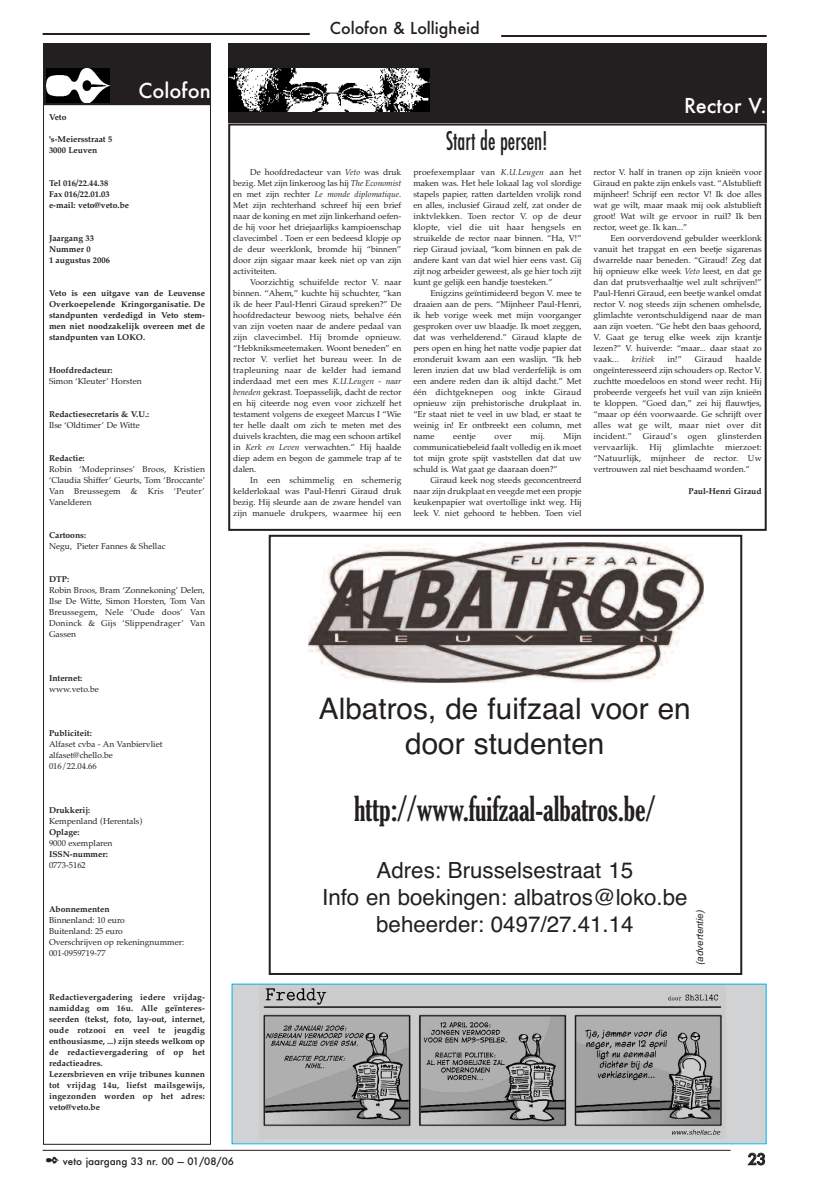
<style>
.page{position:relative;width:823px;height:1191px;background:#fff}
.page>*{position:absolute;margin:0;border:0;box-sizing:border-box;transform-origin:0 0}
.t1{font:extra-condensed 33.4px "Gloucester";color:#231f20}
.t2{font:29.7px/35.6px "Helvetica";color:#231f20;text-align:center}
.t3{font:500 condensed 25px "Futura";color:#231f20;scale:.8 1}
.t4{font:22.3px/26.7px "Helvetica";color:#231f20;text-align:center}
.t5{font:500 20px "Futura";color:#fff}
.t6{font:500 16px "Futura";color:#231f20}
.t7{font:500 15px "Futura";color:#231f20}
.t8{font:500 10px "Futura";color:#231f20}
.t9{font:italic 9.7px "Arial";color:#231f20}
.t10{font:8.5px/11px "Palatino";color:#231f20;text-align:justify}
.t11{font:700 8.5px/11px "Palatino";color:#231f20}
.t12{font:700 8.5px/11px "Palatino";letter-spacing:.02em;color:#231f20}
.t13{font:8.5px "Palatino";letter-spacing:.02em;color:#231f20}
.t14{font:italic 8.5px "Palatino";letter-spacing:.02em;color:#231f20}
.s1{font-style:italic}
</style>
<div class="page">
<hr style="left:43px;top:1150px;width:687px;height:1px;background:#231f20">
<div style="left:268px;top:535px;width:473px;height:440px;border:2px solid #231f20"></div>
<hr style="left:43px;top:33px;width:266px;height:2px;background:#231f20">
<hr style="left:501px;top:35px;width:265px;height:2px;background:#231f20">
<div style="left:43px;top:104px;width:168px;height:1040px;border:1px solid #231f20"></div>
<div style="left:43px;top:43px;width:168px;height:62px;background:#231f20"></div>
<img style="left:47px;top:69px;width:62px;height:33px">
<div style="left:228px;top:123px;width:538px;height:408px;border:2px solid #231f20"></div>
<div style="left:228px;top:43px;width:538px;height:79px;background:#231f20"></div>
<img style="left:228px;top:69px;width:201px;height:43px">
<div style="left:232px;top:984px;width:533px;height:159px;background:#d1d2d4"></div>
<img style="left:262px;top:987px;width:461px;height:151px">
<img style="left:308px;top:542px;width:395px;height:141px">
<h3 class="t5" style="left:138px;top:79px;width:74px">Colofon</h3>
<p class="t11" style="left:49px;top:111px;width:19px">Veto</p>
<p class="t11" style="left:49px;top:133px;width:65px">'s-Meiersstraat 5<br>3000 Leuven</p>
<p class="t11" style="left:49px;top:177px;width:81px">Tel 016/22.44.38<br>Fax 016/22.01.03 e-mail: veto@veto.be</p>
<p class="t11" style="left:49px;top:232px;width:62px">Jaargang 33<br>Nummer 0<br>1 augustus 2006</p>
<p class="t11" style="left:49px;top:287px;width:157px;text-align:justify">Veto is een uitgave van de Leuvense Overkoepelende Kringorganisatie. De standpunten verdedigd in Veto stem&shy;men niet noodzakelijk overeen met de standpunten van LOKO.</p>
<p class="t11" style="left:49px;top:364px;width:65px">Hoofdredacteur:</p>
<p class="t10" style="left:49px;top:375px;width:94px">Simon ‘Kleuter’ Horsten</p>
<p class="t11" style="left:49px;top:408px;width:102px">Redactiesecretaris &amp; V.U.:</p>
<p class="t10" style="left:49px;top:419px;width:92px">Ilse ‘Oldtimer’ De Witte</p>
<p class="t11" style="left:49px;top:452px;width:37px">Redactie:</p>
<p class="t10" style="left:49px;top:463px;width:157px">Robin ‘Modeprinses’ Broos, Kristien ‘Claudia Shiffer’ Geurts, Tom ‘Broccante’ Van Breussegem &amp; Kris ‘Peuter’ Vanelderen</p>
<p class="t11" style="left:49px;top:529px;width:39px">Cartoons:</p>
<p class="t10" style="left:49px;top:540px;width:118px">Negu, Pieter Fannes &amp; Shellac</p>
<p class="t11" style="left:49px;top:573px;width:22px">DTP:</p>
<p class="t10" style="left:49px;top:584px;width:157px">Robin Broos, Bram ‘Zonnekoning’ Delen, Ilse De Witte, Simon Horsten, Tom Van Breussegem, Nele ‘Oude doos’ Van Doninck &amp; Gijs ‘Slippendrager’ Van Gassen</p>
<p class="t11" style="left:49px;top:672px;width:35px">Internet:</p>
<p class="t10" style="left:49px;top:683px;width:51px">www.veto.be</p>
<p class="t11" style="left:49px;top:727px;width:44px">Publiciteit:</p>
<p class="t10" style="left:49px;top:738px;width:115px;text-align:left">Alfaset cvba - An Vanbiervliet alfaset@chello.be<br>016/22.04.66</p>
<p class="t11" style="left:49px;top:804px;width:43px">Drukkerij:</p>
<p class="t10" style="left:49px;top:815px;width:95px">Kempenland (Herentals)</p>
<p class="t11" style="left:49px;top:826px;width:32px">Oplage:</p>
<p class="t10" style="left:49px;top:837px;width:65px">9000 exemplaren</p>
<p class="t11" style="left:49px;top:848px;width:60px">ISSN-nummer:</p>
<p class="t10" style="left:49px;top:859px;width:38px">0773-5162</p>
<p class="t11" style="left:49px;top:903px;width:62px">Abonnementen</p>
<p class="t10" style="left:49px;top:914px;width:137px;text-align:left">Binnenland: 10 euro<br>Buitenland: 25 euro<br>Overschrijven op rekeningnummer:<br>001-0959719-77</p>
<p class="t12" style="left:49px;top:991px;width:157px">Redactievergadering iedere vrijdag&shy;namiddag om 16u. Alle geïnteres&shy;seerden (tekst, foto, lay-out, internet, oude rotzooi en veel te jeugdig enthousiasme, ...) zijn steeds welkom op de redactievergadering of op het redactieadres.<br>Lezersbrieven en vrije tribunes kunnen tot vrijdag 14u, liefst mailsgewijs, ingezonden worden op het adres: veto@veto.be</p>
<h3 class="t6" style="left:329px;top:19px;width:151px">Colofon &amp; Lolligheid</h3>
<p class="t10" style="left:233px;top:166px;width:170px;text-indent:17px">De hoofdredacteur van <span class="s1">Veto</span> was druk bezig. Met zijn linkeroog las hij <span class="s1">The Economist </span>en met zijn rechter <span class="s1">Le monde diplomatique</span>.<br>Met zijn rechterhand schreef hij een brief naar de koning en met zijn linkerhand oefen&shy;de hij voor het driejaarlijks kampioenschap clavecimbel . Toen er een bedeesd klopje op de deur weerklonk, bromde hij “binnen” door zijn sigaar maar keek niet op van zijn activiteiten.</p>
<p class="t10" style="left:233px;top:276px;width:170px;text-indent:17px">Voorzichtig schuifelde rector V. naar binnen. “Ahem,” kuchte hij schuchter, “kan ik de heer Paul-Henri Giraud spreken?” De hoofdredacteur bewoog niets, behalve één van zijn voeten naar de andere pedaal van zijn clavecimbel. Hij bromde opnieuw. “Hebkniksmeetemaken. Woont beneden” en rector V. verliet het bureau weer. In de trapleuning naar de kelder had iemand inderdaad met een mes <span class="s1">K.U.Leugen - naar beneden</span> gekrast. Toepasselijk, dacht de rector en hij citeerde nog even voor zichzelf het testament volgens de exegeet Marcus I “Wie ter helle daalt om zich te meten met des duivels krachten, die mag een schoon artikel in <span class="s1">Kerk en Leven</span> verwachten.” Hij haalde diep adem en begon de gammele trap af te dalen.</p>
<p class="t10" style="left:233px;top:474px;width:170px;text-indent:17px">In een schimmelig en schemerig kelderlokaal was Paul-Henri Giraud druk bezig. Hij sleurde aan de zware hendel van zijn manuele drukpers, waarmee hij een</p>
<h3 class="t3" style="left:445px;top:127px;width:129px">Start de persen!</h3>
<p class="t10" style="left:413px;top:166px;width:170px">proefexemplaar van <span class="s1">K.U.Leugen</span> aan het maken was. Het hele lokaal lag vol slordige stapels papier, ratten dartelden vrolijk rond en alles, inclusief Giraud zelf, zat onder de inktvlekken. Toen rector V. op de deur klopte, viel die uit haar hengsels en struikelde de rector naar binnen. “Ha, V!” riep Giraud joviaal, “kom binnen en pak de andere kant van dat wiel hier eens vast. Gij zijt nog arbeider geweest, als ge hier toch zijt kunt ge gelijk een handje toesteken.”</p>
<p class="t10" style="left:413px;top:287px;width:170px;text-indent:17px">Enigzins geïntimideerd begon V. mee te draaien aan de pers. “Mijnheer Paul-Henri, ik heb vorige week met mijn voorganger gesproken over uw blaadje. Ik moet zeggen, dat was verhelderend.” Giraud klapte de pers open en hing het natte vodje papier dat eronderuit kwam aan een waslijn. “Ik heb leren inzien dat uw blad verderfelijk is om een andere reden dan ik altijd dacht.” Met één dichtgeknepen oog inkte Giraud opnieuw zijn prehistorische drukplaat in. “Er staat niet te veel in uw blad, er staat te weinig in! Er ontbreekt een column, met name</p>
<p class="t10" style="left:413px;top:430px;width:170px;text-indent:150px">Mijn communicatiebeleid faalt volledig en ik moet tot mijn grote spijt vaststellen dat dat uw schuld is. Wat gaat ge daaraan doen?”</p>
<p class="t10" style="left:413px;top:474px;width:170px;text-indent:17px">Giraud keek nog steeds geconcentreerd naar zijn drukplaat en veegde met een propje keukenpapier wat overtollige inkt weg. Hij leek V. niet gehoord te hebben. Toen viel</p>
<p class="t10" style="left:453px;top:430px;width:24px">eentje</p>
<p class="t10" style="left:494px;top:430px;width:19px">over</p>
<p class="t10" style="left:530px;top:430px;width:16px">mij.</p>
<h3 class="t5" style="left:683px;top:94px;width:84px">Rector V.</h3>
<p class="t10" style="left:593px;top:166px;width:170px">rector V. half in tranen op zijn knieën voor Giraud en pakte zijn enkels vast. “Alstublieft mijnheer! Schrijf een rector V! Ik doe alles wat ge wilt, maar maak mij ook alstublieft groot! Wat wilt ge ervoor in ruil? Ik ben rector, weet ge. Ik kan...”</p>
<p class="t10" style="left:593px;top:232px;width:170px;text-indent:17px">Een oorverdovend gebulder weerklonk vanuit het trapgat en een beetje sigarenas dwarrelde naar beneden. “Giraud! Zeg dat hij opnieuw elke week <span class="s1">Veto</span> leest, en dat ge dan dat prutsverhaaltje wel zult schrijven!” Paul-Henri Giraud, een beetje wankel omdat rector V. nog steeds zijn schenen omhelsde, glimlachte verontschuldigend naar de man aan zijn voeten. “Ge hebt den baas gehoord, V. Gaat ge terug elke week zijn krantje lezen?” V. huiverde: “maar... daar staat zo vaak...</p>
<p class="t10" style="left:593px;top:353px;width:170px;text-indent:142px">haalde ongeïnteresseerd zijn schouders op. Rector V. zuchtte moedeloos en stond weer recht. Hij probeerde vergeefs het vuil van zijn knieën te kloppen. “Goed dan,” zei hij flauwtjes, “maar op één voorwaarde. Ge schrijft over alles wat ge wilt, maar niet over dit incident.”</p>
<p class="t14" style="left:631px;top:354px;width:24px">kritiek</p>
<p class="t10" style="left:667px;top:353px;width:16px">in!”</p>
<p class="t10" style="left:694px;top:353px;width:29px">Giraud</p>
<p class="t10" style="left:642px;top:430px;width:36px">Giraud’s</p>
<p class="t10" style="left:687px;top:430px;width:20px">ogen</p>
<p class="t13" style="left:717px;top:431px;width:46px">glinsterden</p>
<p class="t13" style="left:593px;top:442px;width:46px">vervaarlijk.</p>
<p class="t10" style="left:649px;top:441px;width:13px">Hij</p>
<p class="t13" style="left:672px;top:442px;width:42px">glimlachte</p>
<p class="t10" style="left:593px;top:441px;width:170px;text-indent:131px">mierzoet: “Natuurlijk, mijnheer de rector. Uw vertrouwen zal niet beschaamd worden.”</p>
<p class="t11" style="left:688px;top:485px;width:75px">Paul-Henri Giraud</p>
<h2 class="t2" style="left:319px;top:691px;width:373px">Albatros, de fuifzaal voor en door studenten</h2>
<h1 class="t1" style="left:354px;top:790px;width:302px">http://www.fuifzaal-albatros.be/</h1>
<h3 class="t4" style="left:322px;top:857px;width:366px">Adres: Brusselsestraat 15<br>Info en boekingen: albatros@loko.be beheerder: 0497/27.41.14</h3>
<p class="t9" style="left:693px;top:964px;width:57px;rotate:-90deg">(advertentie)</p>
<p class="t8" style="left:46px;top:1155px;width:189px">✒ veto jaargang 33 nr. 00 — 01/08/06</p>
<h3 class="t7" style="left:747px;top:1150px;width:20px">23</h3>
</div>
